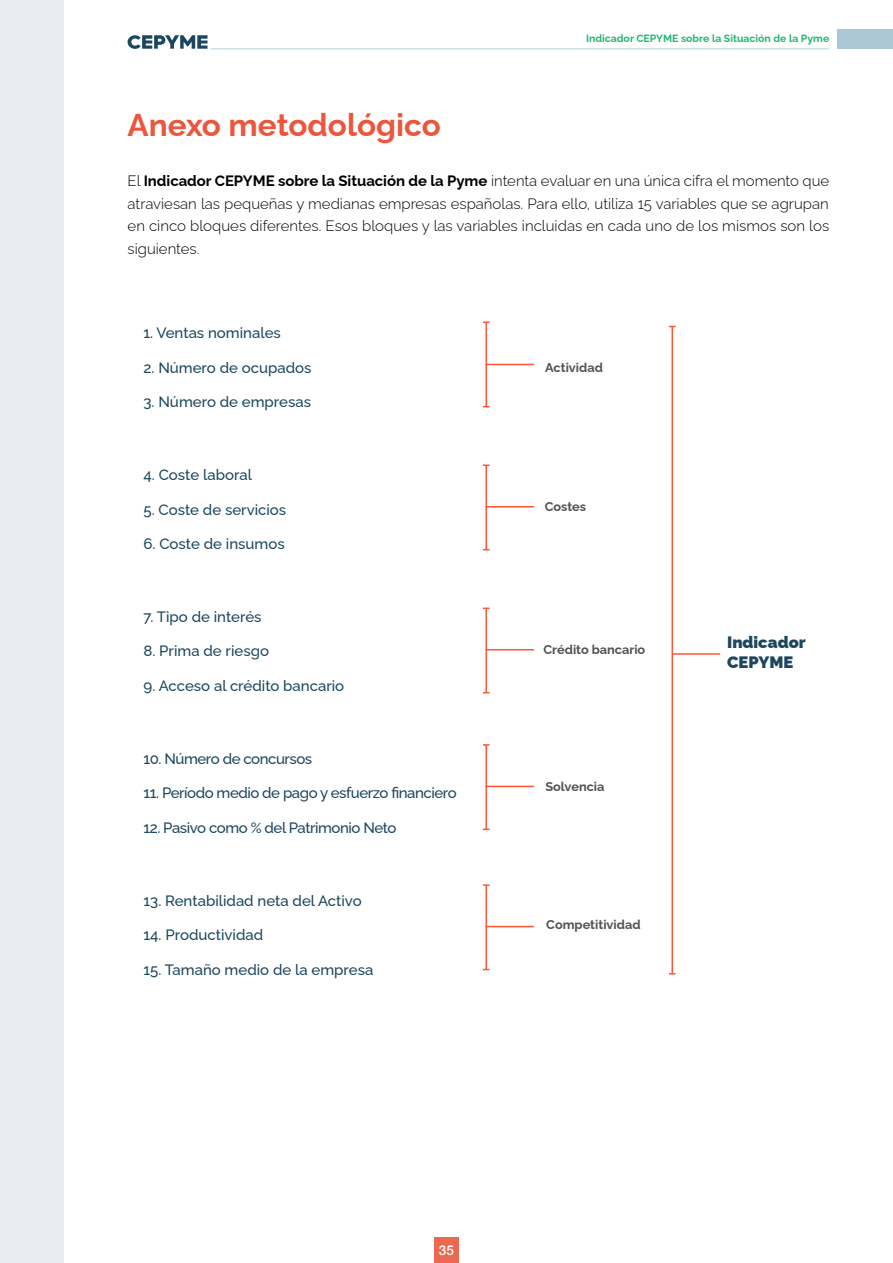
<style>
.page{position:relative;width:893px;height:1263px;background:#fff}
.page>*{position:absolute;margin:0;border:0;box-sizing:border-box;transform-origin:0 0}
.Ladillo_1{font:700 31.5px "Raleway";color:#ea573d}
.Tabla_texto{font:900 16.5px "Raleway";color:#1b465e}
.Texto{font:300 15px/22.5px "Raleway";color:#000;text-align:justify}
.Texto-2{font:500 15px "Raleway";color:#1b465e}
.Texto-3{font:500 15px "Raleway";letter-spacing:-.03em;color:#1b465e}
.t1{font:500 13.5px "Helvetica Neue LT Std";color:#fff}
.Tabla_texto-2{font:700 12.75px "Raleway";color:#525254}
.t2{font:700 10.5px "Raleway";color:#26b576}
.s1{font-weight:700}
</style>
<div class="page">
<hr style="left:210px;top:49px;width:619px;height:1px;background:#b7ceda">
<div style="left:838px;top:29px;width:55px;height:20px;background:#abc6d4"></div>
<svg style="left:128px;top:35px;width:79px;height:14px"></svg>
<div style="left:434px;top:1238px;width:25px;height:25px;background:#ec6850"></div>
<div style="left:0;top:0;width:64px;height:1263px;background:#ebecf1"></div>
<hr style="left:485px;top:322px;width:2px;height:85px;background:#ff5733">
<svg style="left:483px;top:321px;width:7px;height:2px"></svg>
<hr style="left:485px;top:364px;width:49px;height:1px;background:#ff5733">
<hr style="left:485px;top:465px;width:2px;height:85px;background:#ff5733">
<svg style="left:483px;top:464px;width:7px;height:2px"></svg>
<hr style="left:485px;top:506px;width:49px;height:1px;background:#ff5733">
<hr style="left:485px;top:608px;width:2px;height:85px;background:#ff5733">
<svg style="left:483px;top:607px;width:7px;height:2px"></svg>
<hr style="left:485px;top:649px;width:49px;height:1px;background:#ff5733">
<hr style="left:671px;top:326px;width:2px;height:648px;background:#ff5733">
<hr style="left:672px;top:653px;width:48px;height:2px;background:#ff5733">
<hr style="left:485px;top:745px;width:2px;height:84px;background:#ff5733">
<svg style="left:483px;top:744px;width:7px;height:2px"></svg>
<hr style="left:485px;top:786px;width:49px;height:1px;background:#ff5733">
<hr style="left:485px;top:885px;width:2px;height:84px;background:#ff5733">
<svg style="left:483px;top:884px;width:7px;height:2px"></svg>
<hr style="left:485px;top:926px;width:49px;height:1px;background:#ff5733">
<p class="t2" style="left:586px;top:30px;width:245px">Indicador CEPYME sobre la Situación de la Pyme</p>
<p class="Ladillo_1" style="left:128px;top:100px;width:315px">Anexo metodológico</p>
<p class="Texto" style="left:128px;top:168px;width:703px">El <span class="s1">Indicador CEPYME sobre la Situación de la Pyme</span> intenta evaluar en una única cifra el momento que atraviesan las pequeñas y medianas empresas españolas. Para ello, utiliza 15 variables que se agrupan en cinco bloques diferentes. Esos bloques y las variables incluidas en cada uno de los mismos son los siguientes.</p>
<p class="Texto-2" style="left:144px;top:321px;width:139px">1. Ventas nominales</p>
<p class="Texto-2" style="left:144px;top:356px;width:169px">2. Número de ocupados</p>
<p class="Texto-2" style="left:144px;top:390px;width:169px">3. Número de empresas</p>
<p class="Texto-2" style="left:144px;top:463px;width:110px">4. Coste laboral</p>
<p class="Texto-2" style="left:144px;top:497px;width:144px">5. Coste de servicios</p>
<p class="Texto-2" style="left:144px;top:532px;width:143px">6. Coste de insumos</p>
<p class="Texto-2" style="left:144px;top:605px;width:120px">7. Tipo de interés</p>
<p class="Texto-2" style="left:144px;top:639px;width:127px">8. Prima de riesgo</p>
<p class="Texto-2" style="left:144px;top:674px;width:202px">9. Acceso al crédito bancario</p>
<p class="Texto-3" style="left:144px;top:746px;width:170px">10. Número de concursos</p>
<p class="Texto-3" style="left:144px;top:781px;width:315px">11. Período medio de pago y esfuerzo financiero</p>
<p class="Texto-3" style="left:144px;top:815px;width:254px">12. Pasivo como % del Patrimonio Neto</p>
<p class="Texto-2" style="left:144px;top:888px;width:220px">13. Rentabilidad neta del Activo</p>
<p class="Texto-2" style="left:144px;top:923px;width:121px">14. Productividad</p>
<p class="Texto-2" style="left:144px;top:957px;width:231px">15. Tamaño medio de la empresa</p>
<p class="Tabla_texto-2" style="left:545px;top:357px;width:59px">Actividad</p>
<p class="Tabla_texto-2" style="left:545px;top:496px;width:43px">Costes</p>
<p class="Tabla_texto-2" style="left:543px;top:639px;width:103px">Crédito bancario</p>
<p class="Tabla_texto-2" style="left:545px;top:776px;width:61px">Solvencia</p>
<p class="Tabla_texto-2" style="left:546px;top:914px;width:96px">Competitividad</p>
<p class="Tabla_texto" style="left:727px;top:629px;width:80px">Indicador</p>
<p class="Tabla_texto" style="left:727px;top:649px;width:68px">CEPYME</p>
<p class="t1" style="left:439px;top:1242px;width:17px">35</p>
</div>
